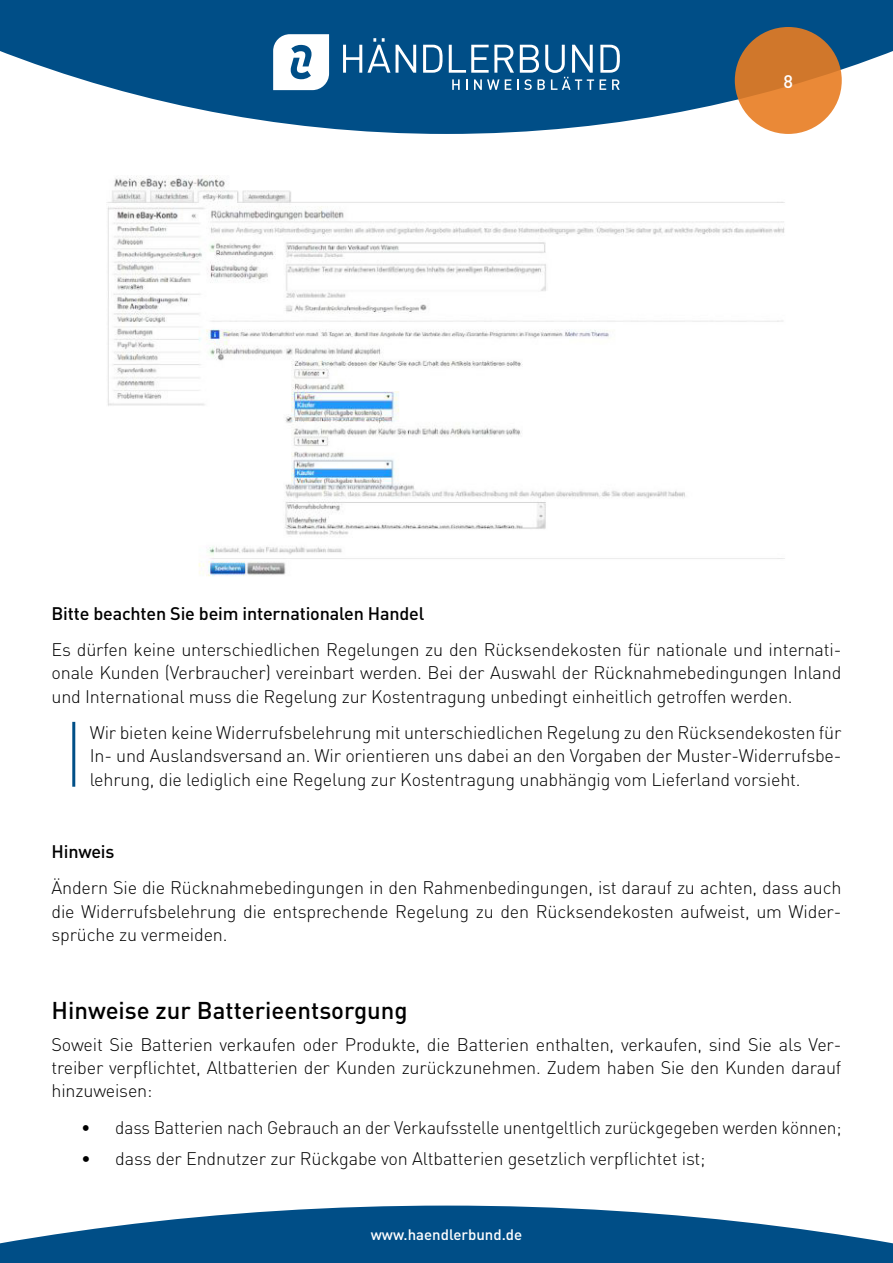
<style>
.page{position:relative;width:893px;height:1263px;background:#fff}
.page>*{position:absolute;margin:0;border:0;box-sizing:border-box;transform-origin:0 0}
.Subheadline{font:500 24px "DIN Pro";color:#000}
.Fließtext{font:300 18px/23.4px "DIN Pro";letter-spacing:-.01em;color:#000;text-align:justify}
.Fließtext-2{font:300 18px "DIN Pro";letter-spacing:-.01em;color:#000;scale:.96 1}
.Fließtext-3{font:500 18px "DIN Pro";letter-spacing:-.01em;color:#000}
.t1{font:500 18px "DIN Pro";color:#fff}
.t2{font:500 15px "DIN Pro";color:#fff}
</style>
<div class="page">
<svg style="left:0;top:0;width:893px;height:134px;fill:#004e87"></svg>
<svg style="left:735px;top:27px;width:107px;height:107px;background:#da7f31"></svg>
<svg style="left:343px;top:38px;width:47px;height:35px"></svg>
<svg style="left:396px;top:45px;width:20px;height:28px"></svg>
<svg style="left:423px;top:45px;width:20px;height:28px"></svg>
<svg style="left:600px;top:45px;width:20px;height:28px"></svg>
<svg style="left:449px;top:45px;width:145px;height:45px"></svg>
<svg style="left:600px;top:79px;width:6px;height:11px"></svg>
<svg style="left:612px;top:79px;width:8px;height:11px"></svg>
<svg style="left:273px;top:34px;width:56px;height:56px"></svg>
<svg style="left:0;top:1205px;width:893px;height:58px;fill:#004e87"></svg>
<hr style="left:72px;top:722px;width:3px;height:65px;background:#004f87">
<img style="left:107px;top:175px;width:678px;height:401px">
<p class="t1" style="left:783px;top:69px;width:11px">8</p>
<p class="Fließtext-3" style="left:52px;top:601px;width:374px">Bitte beachten Sie beim internationalen Handel</p>
<p class="Fließtext" style="left:52px;top:637px;width:791px">Es dürfen keine unterschiedlichen Regelungen zu den Rücksendekosten für nationale und internati&shy;onale Kunden (Verbraucher) vereinbart werden. Bei der Auswahl der Rücknahmebedingungen Inland und International muss die Regelung zur Kostentragung unbedingt einheitlich getroffen werden.</p>
<p class="Fließtext" style="left:90px;top:720px;width:753px">Wir bieten keine Widerrufsbelehrung mit unterschiedlichen Regelung zu den Rücksendekosten für In- und Auslandsversand an. Wir orientieren uns dabei an den Vorgaben der Muster-Widerrufsbe&shy;lehrung, die lediglich eine Regelung zur Kostentragung unabhängig vom Lieferland vorsieht.</p>
<p class="Fließtext-3" style="left:52px;top:839px;width:65px">Hinweis</p>
<p class="Fließtext" style="left:52px;top:875px;width:791px">Ändern Sie die Rücknahmebedingungen in den Rahmenbedingungen, ist darauf zu achten, dass auch die Widerrufsbelehrung die entsprechende Regelung zu den Rücksendekosten aufweist, um Wider&shy;sprüche zu vermeiden.</p>
<p class="Subheadline" style="left:52px;top:994px;width:358px">Hinweise zur Batterieentsorgung</p>
<p class="Fließtext" style="left:52px;top:1032px;width:791px">Soweit Sie Batterien verkaufen oder Produkte, die Batterien enthalten, verkaufen, sind Sie als Ver&shy;treiber verpflichtet, Altbatterien der Kunden zurückzunehmen. Zudem haben Sie den Kunden darauf hinzuweisen:</p>
<p class="Fließtext-2" style="left:81px;top:1115px;width:793px">• dass Batterien nach Gebrauch an der Verkaufsstelle unentgeltlich zurückgegeben werden können;</p>
<p class="Fließtext" style="left:81px;top:1146px;width:626px">• dass der Endnutzer zur Rückgabe von Altbatterien gesetzlich verpflichtet ist;</p>
<p class="t2" style="left:371px;top:1225px;width:153px">www.haendlerbund.de</p>
</div>
